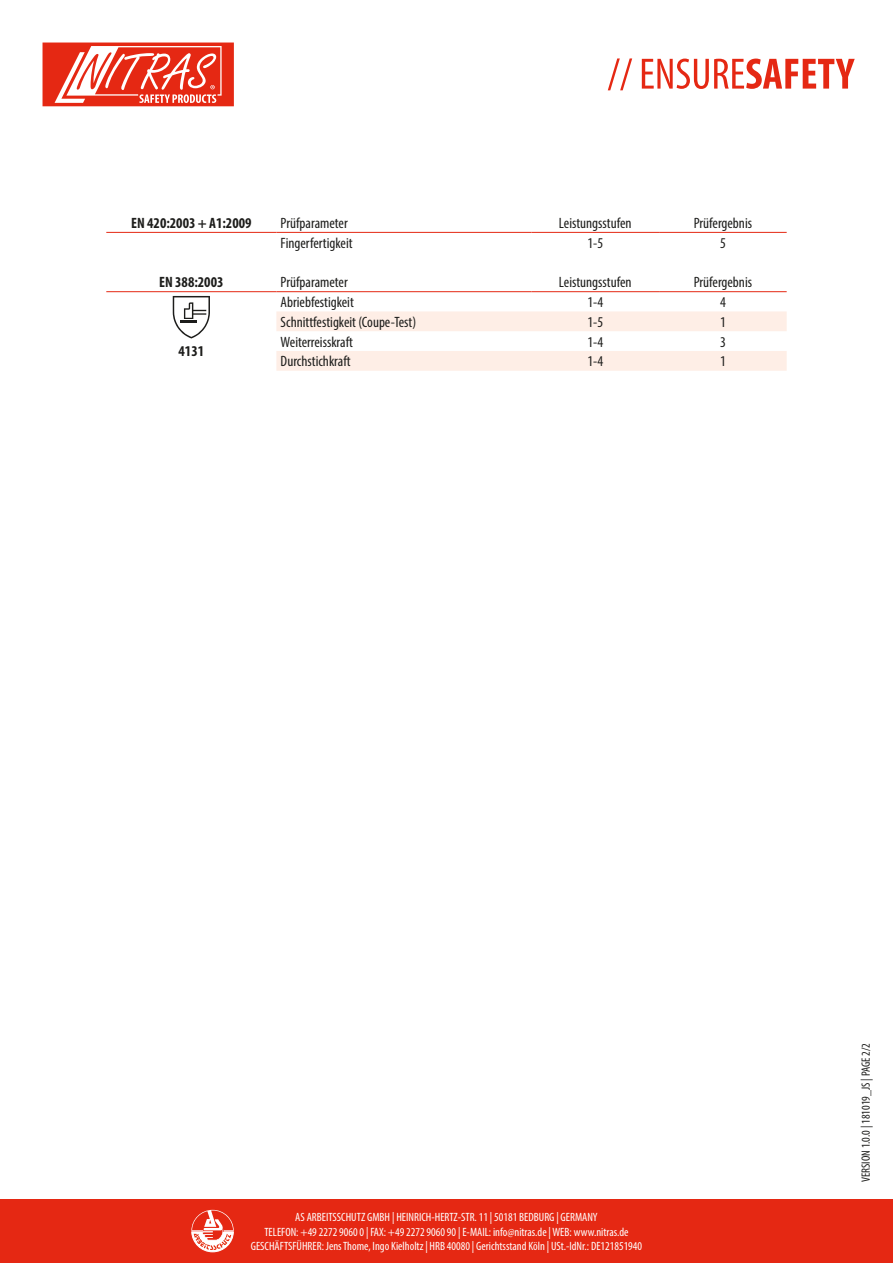
<style>
.page{position:relative;width:893px;height:1263px;background:#fff}
.page>*{position:absolute;margin:0;border:0;box-sizing:border-box;transform-origin:0 0}
.t1{font:condensed 15px "Myriad Pro";color:#1d1d1b}
.t2{font:700 condensed 15px "Myriad Pro";color:#1d1d1b}
.t3{font:condensed 12px/14.4px "Myriad Pro";color:#fff;text-align:center}
.t4{font:condensed 12px "Myriad Pro";color:#1d1d1b}
</style>
<div class="page">
<div style="left:0;top:1199px;width:893px;height:64px;background:#e52813"></div>
<svg style="left:608px;top:58px;width:247px;height:32px"></svg>
<svg style="left:191px;top:1210px;width:43px;height:42px"></svg>
<svg style="left:43px;top:43px;width:191px;height:63px"></svg>
<hr style="left:106px;top:232px;width:170px;height:1px;background:#e52813">
<hr style="left:276px;top:232px;width:255px;height:1px;background:#e52813">
<hr style="left:531px;top:232px;width:128px;height:1px;background:#e52813">
<hr style="left:659px;top:232px;width:128px;height:1px;background:#e52813">
<svg style="left:276px;top:311px;width:511px;height:60px"></svg>
<hr style="left:106px;top:291px;width:170px;height:1px;background:#e52813">
<hr style="left:276px;top:291px;width:255px;height:1px;background:#e52813">
<hr style="left:531px;top:291px;width:128px;height:1px;background:#e52813">
<hr style="left:659px;top:291px;width:128px;height:1px;background:#e52813">
<svg style="left:173px;top:296px;width:37px;height:42px"></svg>
<p class="t2" style="left:131px;top:214px;width:122px">EN 420:2003 + A1:2009</p>
<p class="t1" style="left:281px;top:214px;width:69px">Prüfparameter</p>
<p class="t1" style="left:559px;top:214px;width:74px">Leistungsstufen</p>
<p class="t1" style="left:694px;top:214px;width:60px">Prüfergebnis</p>
<p class="t1" style="left:281px;top:234px;width:73px">Fingerfertigkeit</p>
<p class="t1" style="left:587px;top:234px;width:17px">1-5</p>
<p class="t1" style="left:720px;top:234px;width:7px">5</p>
<p class="t2" style="left:159px;top:273px;width:66px">EN 388:2003</p>
<p class="t1" style="left:281px;top:273px;width:69px">Prüfparameter</p>
<p class="t1" style="left:559px;top:273px;width:74px">Leistungsstufen</p>
<p class="t1" style="left:694px;top:273px;width:60px">Prüfergebnis</p>
<p class="t2" style="left:179px;top:342px;width:27px">4131</p>
<p class="t1" style="left:281px;top:293px;width:75px">Abriebfestigkeit</p>
<p class="t1" style="left:587px;top:293px;width:17px">1-4</p>
<p class="t1" style="left:720px;top:293px;width:7px">4</p>
<p class="t1" style="left:281px;top:313px;width:137px">Schnittfestigkeit (Coupe-Test)</p>
<p class="t1" style="left:587px;top:313px;width:17px">1-5</p>
<p class="t1" style="left:720px;top:313px;width:7px">1</p>
<p class="t1" style="left:281px;top:333px;width:74px">Weiterreisskraft</p>
<p class="t1" style="left:587px;top:333px;width:17px">1-4</p>
<p class="t1" style="left:720px;top:333px;width:7px">3</p>
<p class="t1" style="left:281px;top:352px;width:72px">Durchstichkraft</p>
<p class="t1" style="left:587px;top:352px;width:17px">1-4</p>
<p class="t1" style="left:720px;top:352px;width:7px">1</p>
<p class="t3" style="left:251px;top:1210px;width:393px">AS ARBEITSSCHUTZ GMBH | HEINRICH-HERTZ-STR. 11 | 50181 BEDBURG | GERMANY<br>TELEFON: +49 2272 9060 0 | FAX: +49 2272 9060 90 | E-MAIL: info@nitras.de | WEB: www.nitras.de<br>GESCHÄFTSFÜHRER: Jens Thome, Ingo Kielholtz | HRB 40080 | Gerichtsstand Köln | USt.-IdNr.: DE121851940</p>
<p class="t4" style="left:859px;top:1182px;width:140px;rotate:-90deg">VERSION 1.0.0 | 181019_JS | PAGE 2/2</p>
</div>
